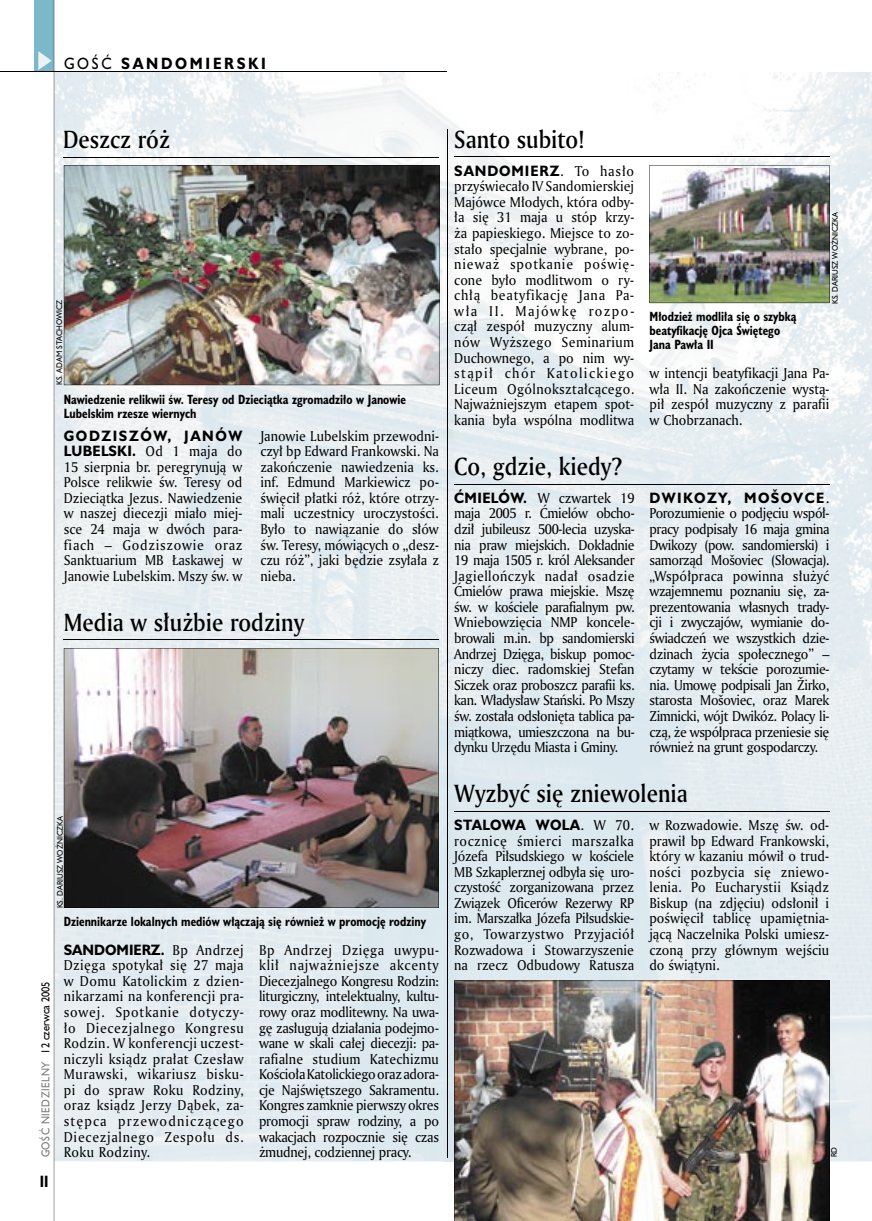
<style>
.page{position:relative;width:872px;height:1221px;background:#fff}
.page>*{position:absolute;margin:0;border:0;box-sizing:border-box;transform-origin:0 0}
.t1{font:24px "Amerigo Md PL";color:#000;scale:.9 1}
.t2{font:700 15px "Humanst 521 PL";letter-spacing:.2em;color:#000;scale:.9 1}
.t3{font:700 15px "Humanst 521 Cn PL";color:#000;scale:.94 1}
.t4{font:13.8px/15.6px "Amerigo PL";color:#000;text-align:justify;scale:.94 1}
.t5{font:700 13.8px/15.6px "Humanst 521 PL";letter-spacing:.125em;color:#000;scale:.94 1}
.t6{font:700 13.8px "Humanst 521 PL";color:#000;scale:.94 1}
.t7{font:700 13.8px "Humanst 521 PL";letter-spacing:.07em;color:#000;scale:.94 1}
.t8{font:700 13.8px "Humanst 521 PL";letter-spacing:.115em;color:#000;scale:.94 1}
.t9{font:700 13.8px "Humanst 521 PL";letter-spacing:.025em;color:#000;scale:.94 1}
.t10{font:700 12.3px/14.4px "Humanst 521 Cn PL";color:#000;scale:.94 1}
.t11{font:10.5px "Humanst 521 PL";letter-spacing:.05em;color:#7b7c7c;scale:.9 1}
.t12{font:7.5px "Humanst 521 PL";color:#000;scale:.94 1}
.s1{font-weight:400}
.s2{font-family:"Amerigo PL";font-weight:400}
.s3{color:#000}
.s4{font-family:"Humanst 521 PL";font-weight:700}
.s5{font-family:"Amerigo PL"}
</style>
<div class="page">
<img style="left:55px;top:72px;width:817px;height:1089px">
<div style="left:35px;top:0;width:19px;height:72px;background:#7ab8ca"></div>
<svg style="left:38px;top:51px;width:14px;height:19px"></svg>
<hr style="left:54px;top:0;width:1px;height:1220px;background:#000">
<hr style="left:0;top:72px;width:447px;height:1px;background:#000">
<img style="left:443px;top:128px;width:16px;height:1034px">
<hr style="left:447px;top:129px;width:1px;height:1028px;background:#000">
<hr style="left:454px;top:484px;width:375px;height:1px;background:#000">
<hr style="left:63px;top:157px;width:376px;height:1px;background:#000">
<img style="left:64px;top:165px;width:375px;height:220px">
<hr style="left:64px;top:639px;width:375px;height:1px;background:#000">
<img style="left:64px;top:648px;width:375px;height:259px">
<hr style="left:454px;top:156px;width:375px;height:1px;background:#000">
<img style="left:649px;top:165px;width:180px;height:138px">
<hr style="left:454px;top:811px;width:375px;height:1px;background:#000">
<img style="left:454px;top:980px;width:375px;height:240px">
<p class="t2" style="left:64px;top:53px;width:226px"><span class="s1">GOŚĆ</span> SANDOMIERSKI</p>
<h1 class="t1" style="left:63px;top:123px;width:120px">Deszcz róż</h1>
<p class="t12" style="left:54px;top:384px;width:92px;rotate:-90deg">KS. ADAM STACHOWICZ</p>
<p class="t10" style="left:64px;top:391px;width:365px">Nawiedzenie relikwii św. Teresy od Dzieciątka zgromadziło w Janowie<br>Lubelskim rzesze wiernych</p>
<p class="t5" style="left:64px;top:427px;width:191px">GODZISZÓW, JANÓW<br>LUBELSKI. <span class="s2">Od 1 maja do</span></p>
<p class="t4" style="left:64px;top:458px;width:191px">15 sierpnia br. peregrynują w Polsce relikwie św. Teresy od Dzieciątka Jezus. Nawiedzenie w naszej diecezji miało miej&shy;sce 24 maja w dwóch para&shy;fiach – Godziszowie oraz Sanktuarium MB Łaskawej w Janowie Lubelskim. Mszy św. w</p>
<p class="t4" style="left:260px;top:427px;width:191px">Janowie Lubelskim przewodni&shy;czył bp Edward Frankowski. Na zakończenie nawiedzenia ks. inf. Edmund Markiewicz po&shy;święcił płatki róż, które otrzy&shy;mali uczestnicy uroczystości.<br>Było to nawiązanie do słów św. Teresy, mówiących o „desz&shy;czu róż”, jaki będzie zsyłała z nieba.</p>
<h1 class="t1" style="left:64px;top:606px;width:269px">Media w służbie rodziny</h1>
<p class="t12" style="left:55px;top:907px;width:99px;rotate:-90deg">KS. DARIUSZ WOŹNICZKA</p>
<p class="t11" style="left:38px;top:1157px;width:197px;rotate:-90deg">GOŚĆ NIEDZIELNY <span class="s3">12 czerwca 2005</span></p>
<p class="t3" style="left:40px;top:1170px;width:11px">II</p>
<p class="t10" style="left:64px;top:913px;width:387px">Dziennikarze lokalnych mediów włączają się również w promocję rodziny</p>
<p class="t6" style="left:64px;top:939px;width:193px">SANDOMIERZ. <span class="s2">Bp Andrzej</span></p>
<p class="t4" style="left:64px;top:957px;width:193px">Dzięga spotykał się 27 maja w Domu Katolickim z dzien&shy;nikarzami na konferencji pra&shy;sowej. Spotkanie dotyczy&shy;ło Diecezjalnego Kongresu Rodzin. W konferencji uczest&shy;niczyli ksiądz prałat Czesław Murawski, wikariusz bisku&shy;pi do spraw Roku Rodziny, oraz ksiądz Jerzy Dąbek, za&shy;stępca przewodniczącego Diecezjalnego Zespołu ds.<br>Roku Rodziny.</p>
<p class="t4" style="left:259px;top:941px;width:193px">Bp Andrzej Dzięga uwypu&shy;klił najważniejsze akcenty Diecezjalnego Kongresu Rodzin: liturgiczny, intelektualny, kultu&shy;rowy oraz modlitewny. Na uwa&shy;gę zasługują działania podejmo&shy;wane w skali całej diecezji: pa&shy;rafialne studium Katechizmu Kościoła Katolickiego oraz adora&shy;cje Najświętszego Sakramentu.<br>Kongres zamknie pierwszy okres promocji spraw rodziny, a po wakacjach rozpocznie się czas żmudnej, codziennej pracy.</p>
<h1 class="t1" style="left:454px;top:123px;width:146px">Santo subito!</h1>
<p class="t7" style="left:454px;top:161px;width:193px">SANDOMIERZ<span class="s2">. To hasło</span></p>
<p class="t4" style="left:454px;top:178px;width:193px">przyświecało IV Sandomierskiej Majówce Młodych, która odby&shy;ła się 31 maja u stóp krzy&shy;ża papieskiego. Miejsce to zo&shy;stało specjalnie wybrane, po&shy;nieważ spotkanie poświę&shy;cone było modlitwom o ry&shy;chłą beatyfikację Jana Pa&shy;wła II. Majówkę rozpo&shy;czął zespół muzyczny alum&shy;nów Wyższego Seminarium Duchownego, a po nim wy&shy;stąpił chór Katolickiego Liceum Ogólnokształcącego.<br>Najważniejszym etapem spot&shy;kania była wspólna modlitwa</p>
<h1 class="t1" style="left:454px;top:450px;width:188px">Co, gdzie, kiedy?</h1>
<p class="t4" style="left:454px;top:489px;width:193px"><span class="s4">ĆMIELÓW.</span> W czwartek 19 maja 2005 r. Ćmielów obcho&shy;dził jubileusz 500-lecia uzyska&shy;nia praw miejskich. Dokładnie 19 maja 1505 r. król Aleksander Jagiellończyk nadał osadzie Ćmielów prawa miejskie. Mszę św. w kościele parafialnym pw.<br>Wniebowzięcia NMP koncele&shy;browali m.in. bp sandomierski Andrzej Dzięga, biskup pomoc&shy;niczy diec. radomskiej Stefan Siczek oraz proboszcz parafii ks. kan. Władysław Stański. Po Mszy św. została odsłonięta tablica pa&shy;miątkowa, umieszczona na bu&shy;dynku Urzędu Miasta i Gminy.</p>
<p class="t10" style="left:649px;top:308px;width:158px">Młodzież modliła się o szybką beatyfikację Ojca Świętego<br>Jana Pawła II</p>
<p class="t12" style="left:830px;top:304px;width:99px;rotate:-90deg">KS. DARIUSZ WOŹNICZKA</p>
<p class="t4" style="left:649px;top:365px;width:193px">w intencji beatyfikacji Jana Pa&shy;wła II. Na zakończenie wystą&shy;pił zespół muzyczny z parafii w Chobrzanach.</p>
<p class="t8" style="left:649px;top:488px;width:193px">DWIKOZY, MOŠOVCE<span class="s5">.</span></p>
<p class="t4" style="left:649px;top:505px;width:193px">Porozumienie o podjęciu współ&shy;pracy podpisały 16 maja gmina Dwikozy (pow. sandomierski) i samorząd Mošoviec (Słowacja). „Współpraca powinna służyć wzajemnemu poznaniu się, za&shy;prezentowania własnych trady&shy;cji i zwyczajów, wymianie do&shy;świadczeń we wszystkich dzie&shy;dzinach życia społecznego” – czytamy w tekście porozumie&shy;nia. Umowę podpisali Jan Žirko, starosta Mošoviec, oraz Marek Zimnicki, wójt Dwikóz. Polacy li&shy;czą, że współpraca przeniesie się również na grunt gospodarczy.</p>
<h1 class="t1" style="left:454px;top:777px;width:261px">Wyzbyć się zniewolenia</h1>
<p class="t9" style="left:454px;top:815px;width:193px">STALOWA WOLA<span class="s2">. W 70.</span></p>
<p class="t4" style="left:454px;top:832px;width:193px">rocznicę śmierci marszałka Józefa Piłsudskiego w kościele MB Szkaplerznej odbyła się uro&shy;czystość zorganizowana przez Związek Oficerów Rezerwy RP im. Marszałka Józefa Piłsudskie&shy;go, Towarzystwo Przyjaciół Rozwadowa i Stowarzyszenie na rzecz Odbudowy Ratusza</p>
<p class="t4" style="left:649px;top:816px;width:193px">w Rozwadowie. Mszę św. od&shy;prawił bp Edward Frankowski, który w kazaniu mówił o trud&shy;ności pozbycia się zniewo&shy;lenia. Po Eucharystii Ksiądz Biskup (na zdjęciu) odsłonił i poświęcił tablicę upamiętnia&shy;jącą Naczelnika Polski umiesz&shy;czoną przy głównym wejściu do świątyni.</p>
<p class="t12" style="left:829px;top:1156px;width:12px;rotate:-90deg">RD</p>
</div>
